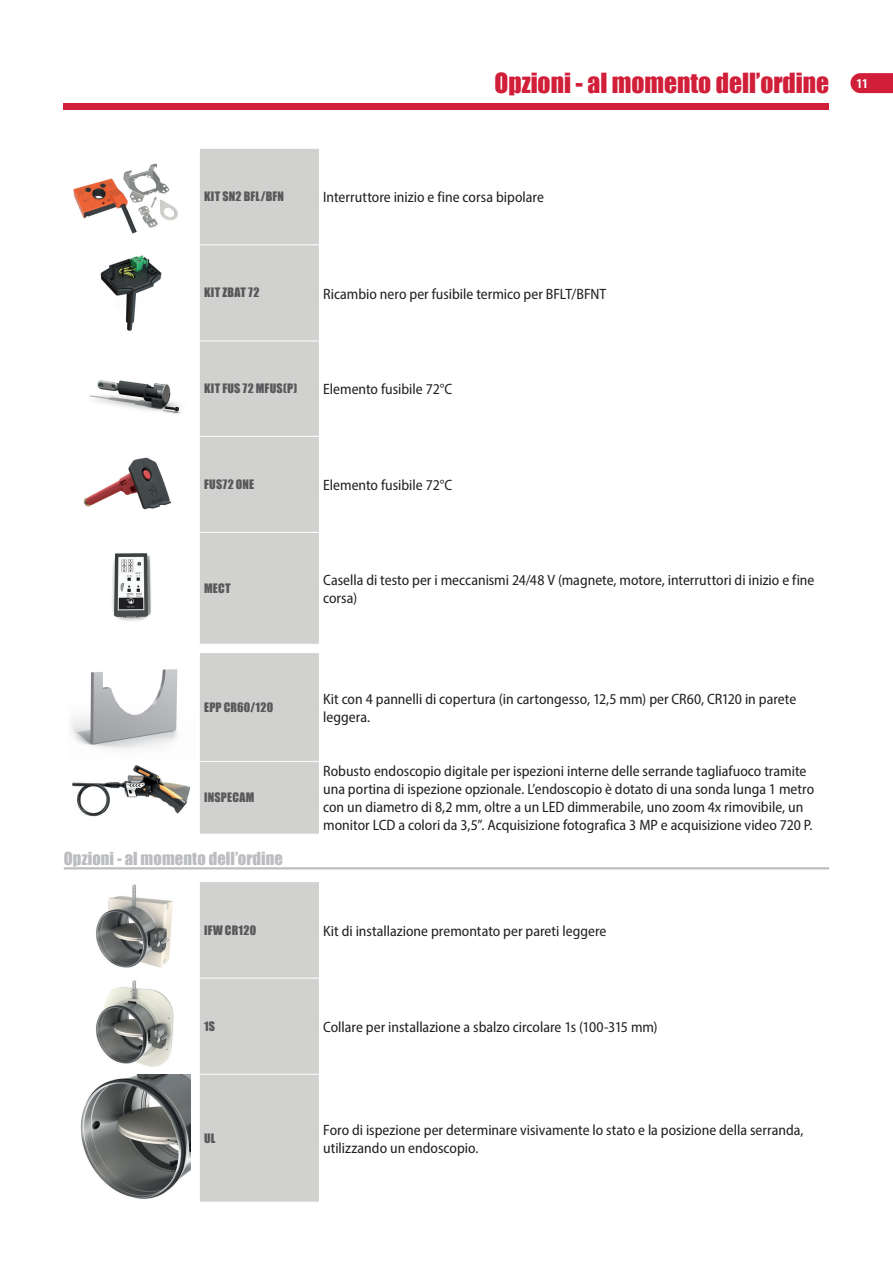
<style>
.page{position:relative;width:893px;height:1263px;background:#fff}
.page>*{position:absolute;margin:0;border:0;box-sizing:border-box;transform-origin:0 0}
.t1{font:25.5px "Impact";color:#d11e39}
.t2{font:16.5px "Impact";letter-spacing:.005em;color:#bcbdc0}
.t3{font:semi-condensed 15px/18px "Myriad Pro";color:#231f20}
.t4{font:12px "Impact";letter-spacing:.02em;color:#57585a}
</style>
<div class="page">
<div style="left:64px;top:103px;width:765px;height:6px;background:#d11e39"></div>
<svg style="left:850px;top:73px;width:43px;height:20px"></svg>
<hr style="left:64px;top:867px;width:765px;height:2px;background:#bcbdc0">
<div style="left:200px;top:149px;width:119px;height:495px;background:#d1d1d0"></div>
<hr style="left:200px;top:244px;width:119px;height:1px;background:#fff">
<hr style="left:200px;top:341px;width:119px;height:1px;background:#fff">
<hr style="left:200px;top:436px;width:119px;height:1px;background:#fff">
<hr style="left:200px;top:532px;width:119px;height:1px;background:#fff">
<img style="left:73px;top:163px;width:109px;height:458px">
<div style="left:204px;top:190px;width:115px;height:15px;background:#d1d1d0"></div>
<div style="left:204px;top:286px;width:115px;height:15px;background:#d1d1d0"></div>
<div style="left:204px;top:382px;width:115px;height:15px;background:#d1d1d0"></div>
<div style="left:204px;top:477px;width:115px;height:15px;background:#d1d1d0"></div>
<div style="left:204px;top:581px;width:115px;height:15px;background:#d1d1d0"></div>
<div style="left:200px;top:653px;width:119px;height:181px;background:#d1d1d0"></div>
<hr style="left:200px;top:761px;width:119px;height:1px;background:#fff">
<img style="left:71px;top:669px;width:120px;height:148px">
<div style="left:204px;top:700px;width:115px;height:15px;background:#d1d1d0"></div>
<div style="left:204px;top:791px;width:115px;height:15px;background:#d1d1d0"></div>
<div style="left:200px;top:882px;width:119px;height:320px;background:#d1d1d0"></div>
<hr style="left:200px;top:978px;width:119px;height:1px;background:#fff">
<hr style="left:200px;top:1074px;width:119px;height:1px;background:#fff">
<img style="left:95px;top:884px;width:79px;height:183px">
<div style="left:204px;top:923px;width:115px;height:15px;background:#d1d1d0"></div>
<div style="left:204px;top:1019px;width:115px;height:15px;background:#d1d1d0"></div>
<img style="left:80px;top:1074px;width:110px;height:125px">
<div style="left:204px;top:1131px;width:115px;height:15px;background:#d1d1d0"></div>
<h1 class="t1" style="left:495px;top:63px;width:375px">Opzioni - al momento dell’ordine <sup>11</sup></h1>
<p class="t4" style="left:204px;top:187px;width:82px">KIT SN2 BFL/BFN</p>
<p class="t3" style="left:323px;top:188px;width:222px">Interruttore inizio e fine corsa bipolare</p>
<p class="t4" style="left:204px;top:283px;width:57px">KIT ZBAT 72</p>
<p class="t3" style="left:323px;top:284px;width:285px">Ricambio nero per fusibile termico per BFLT/BFNT</p>
<p class="t4" style="left:204px;top:379px;width:95px">KIT FUS 72 MFUS(P)</p>
<p class="t3" style="left:323px;top:380px;width:131px">Elemento fusibile 72°C</p>
<p class="t4" style="left:204px;top:475px;width:52px">FUS72 ONE</p>
<p class="t3" style="left:323px;top:476px;width:131px">Elemento fusibile 72°C</p>
<p class="t4" style="left:204px;top:579px;width:28px">MECT</p>
<p class="t3" style="left:323px;top:571px;width:493px">Casella di testo per i meccanismi 24/48 V (magnete, motore, interruttori di inizio e fine corsa)</p>
<p class="t4" style="left:204px;top:698px;width:71px">EPP CR60/120</p>
<p class="t3" style="left:323px;top:690px;width:475px">Kit con 4 pannelli di copertura (in cartongesso, 12,5 mm) per CR60, CR120 in parete leggera.</p>
<p class="t4" style="left:204px;top:788px;width:52px">INSPECAM</p>
<p class="t2" style="left:64px;top:846px;width:221px">Opzioni - al momento dell’ordine</p>
<p class="t3" style="left:323px;top:762px;width:493px">Robusto endoscopio digitale per ispezioni interne delle serrande tagliafuoco tramite una portina di ispezione opzionale. L’endoscopio è dotato di una sonda lunga 1 metro con un diametro di 8,2 mm, oltre a un LED dimmerabile, uno zoom 4x rimovibile, un monitor LCD a colori da 3,5”. Acquisizione fotografica 3 MP e acquisizione video 720 P.</p>
<p class="t4" style="left:204px;top:921px;width:53px">IFW CR120</p>
<p class="t3" style="left:323px;top:921px;width:285px">Kit di installazione premontato per pareti leggere</p>
<p class="t4" style="left:204px;top:1017px;width:13px">1S</p>
<p class="t3" style="left:323px;top:1017px;width:336px">Collare per installazione a sbalzo circolare 1s (100-315 mm)</p>
<p class="t4" style="left:204px;top:1129px;width:13px">UL</p>
<p class="t3" style="left:323px;top:1120px;width:482px">Foro di ispezione per determinare visivamente lo stato e la posizione della serranda, utilizzando un endoscopio.</p>
</div>
